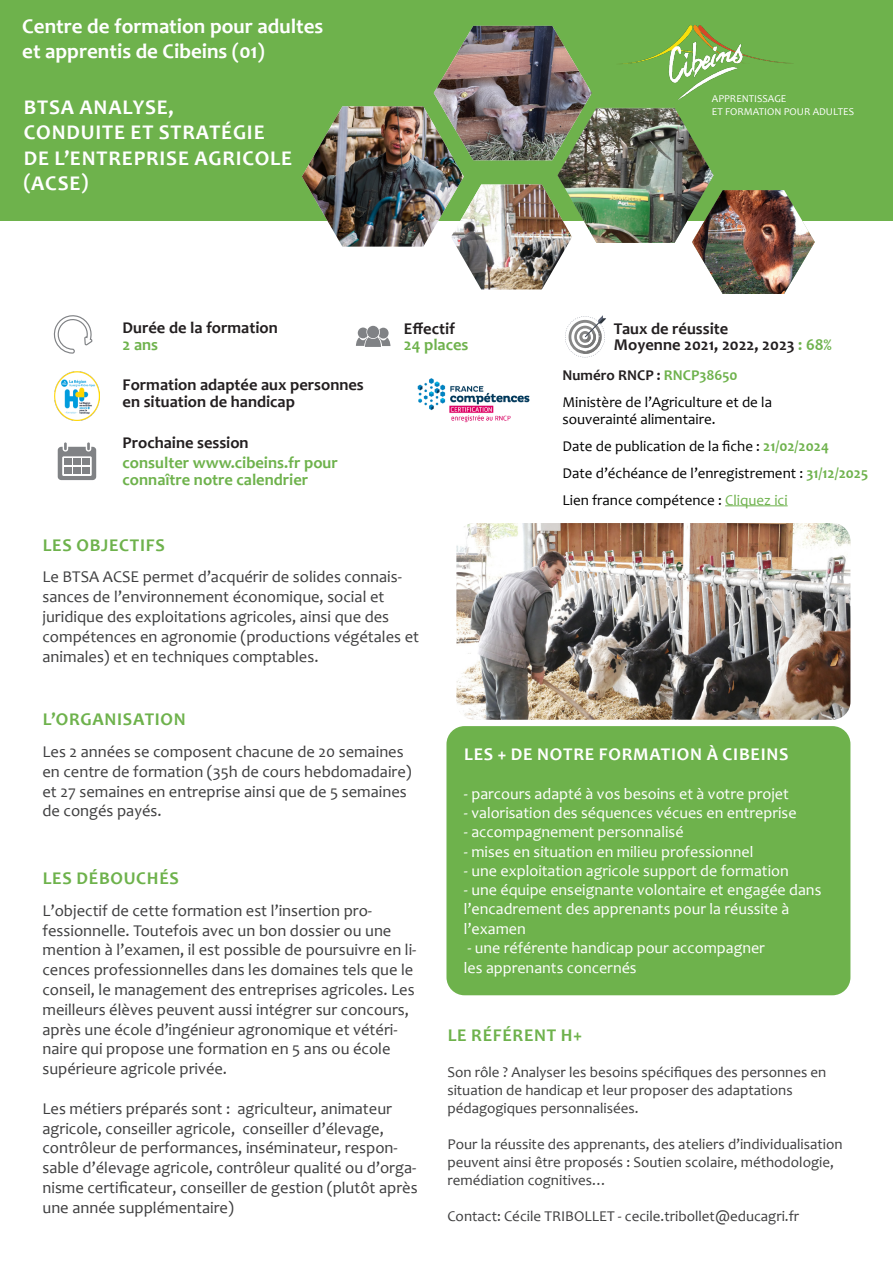
<style>
.page{position:relative;width:893px;height:1263px;background:#fff}
.page>*{position:absolute;margin:0;border:0;box-sizing:border-box;transform-origin:0 0}
.t1{font:700 21px "Candara";letter-spacing:.04em;color:#fff}
.t2{font:700 21px/25.2px "Candara";color:#fff}
.t3{font:700 18px "Candara";letter-spacing:.04em;color:#6eb24c}
.t4{font:700 18px "Candara";letter-spacing:.04em;color:#fff}
.t5{font:16.5px/19.8px "Candara";color:#3e3e3f}
.t6{font:700 16.5px "Candara";color:#231f20}
.t7{font:700 16.5px/16.5px "Candara";color:#6eb24c}
.t8{font:16.05px/19.2px "Candara";color:#fff}
.t9{font:15px/18px "Candara";color:#3e3e3f}
.t10{font:15px "Candara";color:#000001}
.t11{font:700 15px "Candara";color:#231f20}
.t12{font:10.5px "Candara";color:#fff}
.s1{color:#6eb24c}
.s2{font-weight:700;color:#6eb24c}
</style>
<div class="page">
<div style="left:0;top:0;width:893px;height:220px;background:#6eb24c"></div>
<svg style="left:53px;top:315px;width:39px;height:39px"></svg>
<img style="left:54px;top:371px;width:46px;height:50px">
<hr style="left:725px;top:506px;width:63px;height:1px;background:#6eb24c">
<svg style="left:565px;top:315px;width:41px;height:42px"></svg>
<svg style="left:356px;top:326px;width:34px;height:21px"></svg>
<svg style="left:58px;top:442px;width:38px;height:38px"></svg>
<div style="left:65px;top:458px;width:7px;height:7px;background:#808285"></div>
<div style="left:74px;top:458px;width:7px;height:7px;background:#808285"></div>
<div style="left:65px;top:467px;width:7px;height:7px;background:#808285"></div>
<div style="left:74px;top:467px;width:7px;height:7px;background:#808285"></div>
<div style="left:83px;top:458px;width:7px;height:7px;background:#808285"></div>
<div style="left:83px;top:467px;width:7px;height:7px;background:#808285"></div>
<img style="left:302px;top:26px;width:412px;height:264px">
<img style="left:692px;top:190px;width:123px;height:104px">
<div style="left:446px;top:726px;width:404px;height:269px;background:#6eb24c;border-radius:18px"></div>
<img style="left:456px;top:523px;width:394px;height:197px">
<img style="left:617px;top:26px;width:176px;height:73px">
<img style="left:417px;top:378px;width:113px;height:45px">
<p class="t2" style="left:22px;top:13px;width:302px">Centre de formation pour adultes et apprentis de Cibeins (01)</p>
<p class="t1" style="left:24px;top:94px;width:151px">BTSA ANALYSE,</p>
<p class="t1" style="left:24px;top:119px;width:242px">CONDUITE ET STRATÉGIE</p>
<p class="t1" style="left:24px;top:145px;width:270px">DE L’ENTREPRISE AGRICOLE</p>
<p class="t1" style="left:23px;top:170px;width:66px">(ACSE)</p>
<p class="t6" style="left:123px;top:318px;width:157px">Durée de la formation</p>
<p class="t7" style="left:123px;top:336px;width:37px">2 ans</p>
<p class="t6" style="left:123px;top:375px;width:243px">Formation adaptée aux personnes</p>
<p class="t6" style="left:123px;top:391px;width:174px">en situation de handicap</p>
<p class="t6" style="left:123px;top:433px;width:128px">Prochaine session</p>
<p class="t7" style="left:123px;top:454px;width:217px">consulter www.cibeins.fr pour connaître notre calendrier</p>
<p class="t6" style="left:404px;top:318px;width:53px">Effectif</p>
<p class="t7" style="left:404px;top:337px;width:66px">24 places</p>
<p class="t3" style="left:43px;top:533px;width:123px">LES OBJECTIFS</p>
<p class="t5" style="left:43px;top:567px;width:378px">Le BTSA ACSE permet d’acquérir de solides connais&shy;sances de l’environnement économique, social et juridique des exploitations agricoles, ainsi que des compétences en agronomie (productions végétales et animales) et en techniques comptables.</p>
<p class="t12" style="left:712px;top:92px;width:76px">APPRENTISSAGE</p>
<p class="t12" style="left:712px;top:105px;width:144px">ET FORMATION POUR ADULTES</p>
<p class="t6" style="left:614px;top:318px;width:116px">Taux de réussite</p>
<p class="t6" style="left:614px;top:335px;width:219px">Moyenne 2021, 2022, 2023 <span class="s1">: 68%</span></p>
<p class="t11" style="left:562px;top:366px;width:177px">Numéro RNCP : <span class="s1">RNCP38650</span></p>
<p class="t10" style="left:562px;top:393px;width:211px">Ministère de l’Agriculture et de la</p>
<p class="t10" style="left:562px;top:410px;width:154px">souverainté alimentaire.</p>
<p class="t10" style="left:562px;top:437px;width:268px">Date de publication de la fiche : <span class="s2">21/02/2024</span></p>
<p class="t10" style="left:562px;top:464px;width:307px">Date d’échéance de l’enregistrement : <span class="s2">31/12/2025</span></p>
<p class="t10" style="left:562px;top:491px;width:227px">Lien france compétence : <span class="s1">Cliquez ici</span></p>
<p class="t3" style="left:43px;top:708px;width:144px">L’ORGANISATION</p>
<p class="t5" style="left:43px;top:742px;width:371px">Les 2 années se composent chacune de 20 semaines en centre de formation (35h de cours hebdomadaire) et 27 semaines en entreprise ainsi que de 5 semaines de congés payés.</p>
<p class="t3" style="left:43px;top:867px;width:138px">LES DÉBOUCHÉS</p>
<p class="t5" style="left:43px;top:900px;width:375px">L’objectif de cette formation est l’insertion pro&shy;fessionnelle. Toutefois avec un bon dossier ou une mention à l’examen, il est possible de poursuivre en li&shy;cences professionnelles dans les domaines tels que le conseil, le management des entreprises agricoles. Les meilleurs élèves peuvent aussi intégrer sur concours, après une école d’ingénieur agronomique et vétéri&shy;naire qui propose une formation en 5 ans ou école supérieure agricole privée.</p>
<p class="t5" style="left:43px;top:1098px;width:377px">Les métiers préparés sont : agriculteur, animateur agricole, conseiller agricole, conseiller d’élevage, contrôleur de performances, inséminateur, respon&shy;sable d’élevage agricole, contrôleur qualité ou d’orga&shy;nisme certificateur, conseiller de gestion (plutôt après une année supplémentaire)</p>
<p class="t4" style="left:464px;top:743px;width:326px">LES + DE NOTRE FORMATION À CIBEINS</p>
<p class="t8" style="left:464px;top:784px;width:326px">- parcours adapté à vos besoins et à votre projet</p>
<p class="t8" style="left:464px;top:803px;width:334px">- valorisation des séquences vécues en entreprise</p>
<p class="t8" style="left:464px;top:822px;width:221px">- accompagnement personnalisé</p>
<p class="t8" style="left:464px;top:842px;width:291px">- mises en situation en milieu professionnel</p>
<p class="t8" style="left:464px;top:861px;width:326px">- une exploitation agricole support de formation</p>
<p class="t8" style="left:464px;top:880px;width:359px">- une équipe enseignante volontaire et engagée dans</p>
<p class="t8" style="left:464px;top:899px;width:327px">l’encadrement des apprenants pour la réussite à l’examen</p>
<p class="t8" style="left:467px;top:938px;width:299px">- une référente handicap pour accompagner</p>
<p class="t8" style="left:464px;top:958px;width:174px">les apprenants concernés</p>
<p class="t3" style="left:448px;top:1024px;width:136px">LE RÉFÉRENT H+</p>
<p class="t9" style="left:447px;top:1063px;width:381px">Son rôle ? Analyser les besoins spécifiques des personnes en situation de handicap et leur proposer des adaptations</p>
<p class="t9" style="left:447px;top:1099px;width:193px">pédagogiques personnalisées.</p>
<p class="t9" style="left:447px;top:1135px;width:397px">Pour la réussite des apprenants, des ateliers d’individualisation peuvent ainsi être proposés : Soutien scolaire, méthodologie, remédiation cognitives…</p>
<p class="t9" style="left:447px;top:1207px;width:353px">Contact: Cécile TRIBOLLET - cecile.tribollet@educagri.fr</p>
</div>
